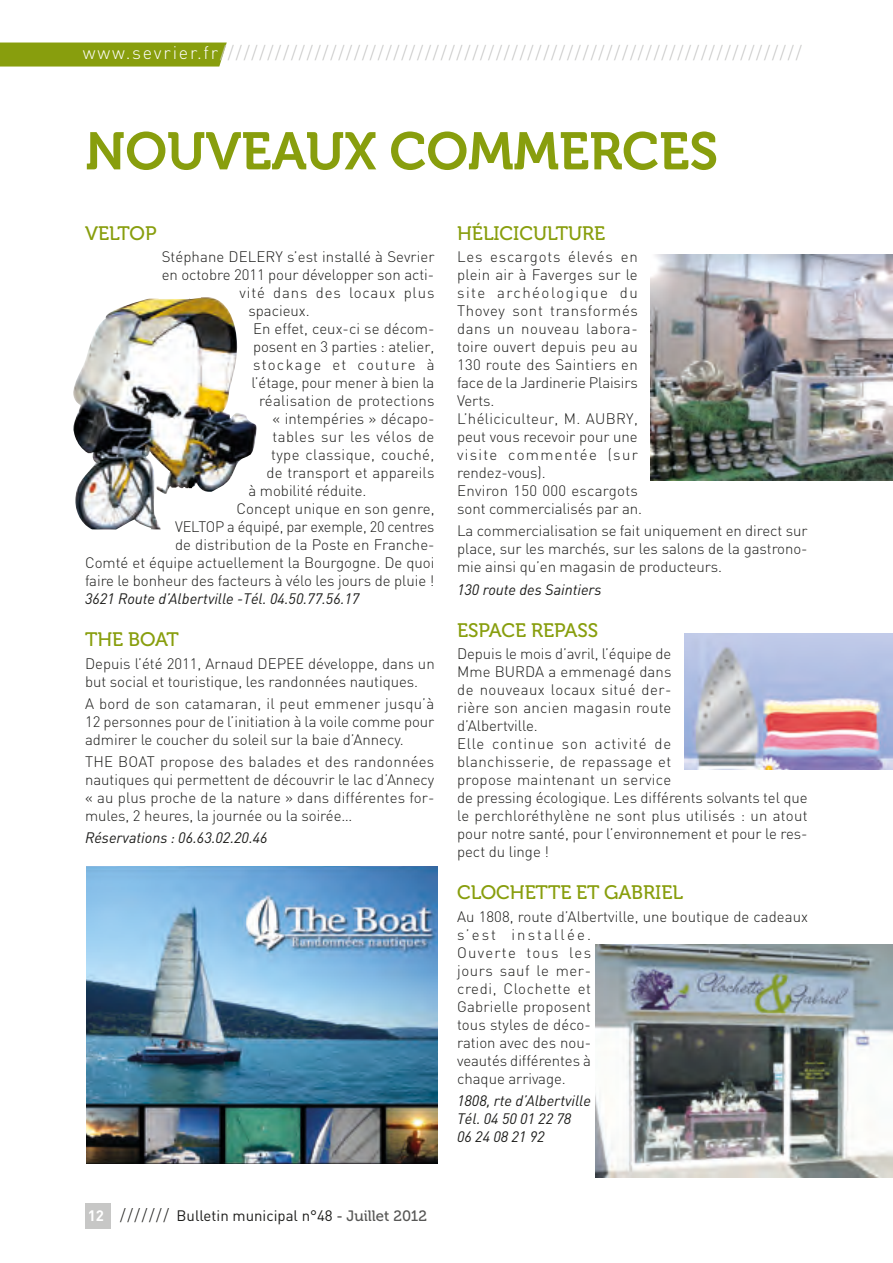
<style>
.page{position:relative;width:893px;height:1263px;background:#fff}
.page>*{position:absolute;margin:0;border:0;box-sizing:border-box;transform-origin:0 0}
.t1{font:52.5px "Museo 700";letter-spacing:-.005em;color:#889e0d}
.t2{font:19.5px "Museo 500";letter-spacing:-.005em;color:#889e0d}
.t3{font:300 18px "DIN";letter-spacing:.1em;color:#c7c7c6}
.t4{font:300 15px/18px "DIN";color:#1d1d1b}
.t5{font:300 15px/18px "DIN";letter-spacing:.02em;color:#1d1d1b}
.t6{font:italic 15px/18px "DIN";color:#1d1d1b}
.t7{font:15px "DIN";color:#1d1d1b}
.t8{font:300 15px "DIN";letter-spacing:.055em;color:#1d1d1b}
.t9{font:300 15px "DIN";letter-spacing:.025em;color:#1d1d1b}
.t10{font:300 15px "DIN";letter-spacing:.03em;color:#1d1d1b}
.t11{font:300 15px "DIN";letter-spacing:.09em;color:#1d1d1b}
.s1{color:#fff}
.s2{font-weight:700;color:#fff}
.s3{font-weight:300;font-size:16.5px}
.s4{font-family:"Museo 500";color:#575756}
</style>
<div class="page">
<div style="left:85px;top:1203px;width:26px;height:26px;background:#c7c7c6"></div>
<div style="left:0;top:43px;width:227px;height:24px;background:#889e0d"></div>
<img style="left:651px;top:254px;width:242px;height:227px">
<img style="left:595px;top:944px;width:298px;height:234px">
<img style="left:87px;top:866px;width:350px;height:297px">
<img style="left:684px;top:633px;width:209px;height:136px">
<img style="left:73px;top:297px;width:184px;height:232px">
<p class="t3" style="left:83px;top:42px;width:720px"><span class="s1">www.sevrier.fr</span>//////////////////////////////////////////////////////////////////////////</p>
<h1 class="t1" style="left:85px;top:122px;width:635px">nOUVEAUX COMMERCES</h1>
<h2 class="t2" style="left:85px;top:222px;width:73px">VELTO P</h2>
<p class="t4" style="left:162px;top:247px;width:274px">Stéphane DELERY s’est installé à Sevrier</p>
<p class="t4" style="left:162px;top:265px;width:274px">en octobre 2011 pour développer son acti-</p>
<p class="t8" style="left:240px;top:283px;width:196px">vité dans des locaux plus</p>
<p class="t4" style="left:249px;top:301px;width:63px">spacieux.</p>
<p class="t4" style="left:253px;top:319px;width:183px">En effet, ceux-ci se décom-</p>
<p class="t4" style="left:253px;top:337px;width:183px">posent en 3 parties : atelier,</p>
<p class="t11" style="left:253px;top:355px;width:183px">stockage et couture à</p>
<p class="t4" style="left:252px;top:373px;width:184px">l’étage, pour mener à bien la</p>
<p class="t5" style="left:259px;top:391px;width:177px">réalisation de protections</p>
<p class="t4" style="left:273px;top:409px;width:164px">« intempéries » décapo-</p>
<p class="t10" style="left:273px;top:427px;width:163px">tables sur les vélos de</p>
<p class="t9" style="left:271px;top:445px;width:165px">type classique, couché,</p>
<p class="t4" style="left:267px;top:463px;width:169px">de transport et appareils</p>
<p class="t4" style="left:249px;top:481px;width:120px">à mobilité réduite.</p>
<p class="t4" style="left:237px;top:499px;width:199px">Concept unique en son genre,</p>
<p class="t4" style="left:175px;top:517px;width:261px">VELTOP a équipé, par exemple, 20 centres</p>
<p class="t4" style="left:175px;top:535px;width:261px">de distribution de la Poste en Franche-</p>
<p class="t4" style="left:85px;top:553px;width:351px">Comté et équipe actuellement la Bourgogne. De quoi</p>
<p class="t4" style="left:85px;top:571px;width:351px">faire le bonheur des facteurs à vélo les jours de pluie !</p>
<p class="t6" style="left:85px;top:589px;width:276px">3621 Route d’Albertville -Tél. 04.50.77.56.17</p>
<h2 class="t2" style="left:85px;top:629px;width:14px">THE</h2>
<h2 class="t2" style="left:128px;top:629px;width:26px">BOAT</h2>
<p class="t4" style="left:85px;top:654px;width:351px">Depuis l’été 2011, Arnaud DEPEE développe, dans un but social et touristique, les randonnées nautiques.</p>
<p class="t4" style="left:85px;top:694px;width:351px;text-align:justify">A bord de son catamaran, il peut emmener jusqu’à 12 personnes pour de l’initiation à la voile comme pour admirer le coucher du soleil sur la baie d’Annecy.</p>
<p class="t4" style="left:85px;top:752px;width:13px">The</p>
<p class="t4" style="left:118px;top:752px;width:14px">Boat</p>
<p class="t4" style="left:85px;top:752px;width:351px;text-align:justify;text-indent:75px">propose des balades et des randonnées nautiques qui permettent de découvrir le lac d’Annecy « au plus proche de la nature » dans différentes for&shy;mules, 2 heures, la journée ou la soirée…</p>
<p class="t6" style="left:85px;top:829px;width:184px">Réservations : 06.63.02.20.46</p>
<h2 class="t2" style="left:457px;top:222px;width:150px">HÉLICICULTURE</h2>
<p class="t5" style="left:457px;top:247px;width:182px">Les escargots élevés en plein air à Faverges sur le site archéologique du<br>Thovey sont transformés dans un nouveau labora&shy;toire ouvert depuis peu au<br>130 route des Saintiers en face de la Jardinerie Plaisirs<br>Verts.<br>L’héliciculteur, M. Aubry</p>
<p class="t4" style="left:457px;top:409px;width:187px;text-indent:177px">, peut vous recevoir pour une visite commentée (sur rendez-vous).<br>Environ 150 000 escargots sont commercialisés par an.</p>
<p class="t4" style="left:457px;top:522px;width:352px;text-align:justify">La commercialisation se fait uniquement en direct sur place, sur les marchés, sur les salons de la gastrono&shy;mie ainsi qu’en magasin de producteurs.</p>
<p class="t6" style="left:457px;top:580px;width:146px">130 route des Saintiers</p>
<h2 class="t2" style="left:457px;top:619px;width:142px">ESPACE REPASS</h2>
<p class="t4" style="left:457px;top:644px;width:216px">Depuis le mois d’avril, l’équipe de<br>Mme Burda</p>
<p class="t4" style="left:457px;top:662px;width:352px;text-indent:91px">a emmenagé dans<br>de nouveaux locaux situé der-<br>rière son ancien magasin route<br>d’Albertville.<br>Elle continue son activité de<br>blanchisserie, de repassage et<br>propose maintenant un service<br>de pressing écologique. Les différents solvants tel que le perchloréthylène ne sont plus utilisés : un atout pour notre santé, pour l’environnement et pour le res&shy;pect du linge !</p>
<h2 class="t2" style="left:457px;top:882px;width:222px">CLOCHETTE ET GABRIEL</h2>
<p class="t4" style="left:457px;top:907px;width:352px">Au 1808, route d’Albertville, une boutique de cadeaux s’est installée.<br>Ouverte tous les<br>jours sauf le mer-<br>credi, Clochette et<br>Gabrielle proposent<br>tous styles de déco-<br>ration avec des nou-<br>veautés différentes à<br>chaque arrivage.</p>
<p class="t6" style="left:457px;top:1091px;width:135px">1808, rte d’Albertville<br>Tél. 04 50 01 22 78<br>06 24 08 21 92</p>
<p class="t7" style="left:88px;top:1206px;width:341px"><span class="s2">12</span> <span class="s3">///////</span> Bulletin municipal n°48 - <span class="s4">JUILLET 2012</span></p>
</div>
